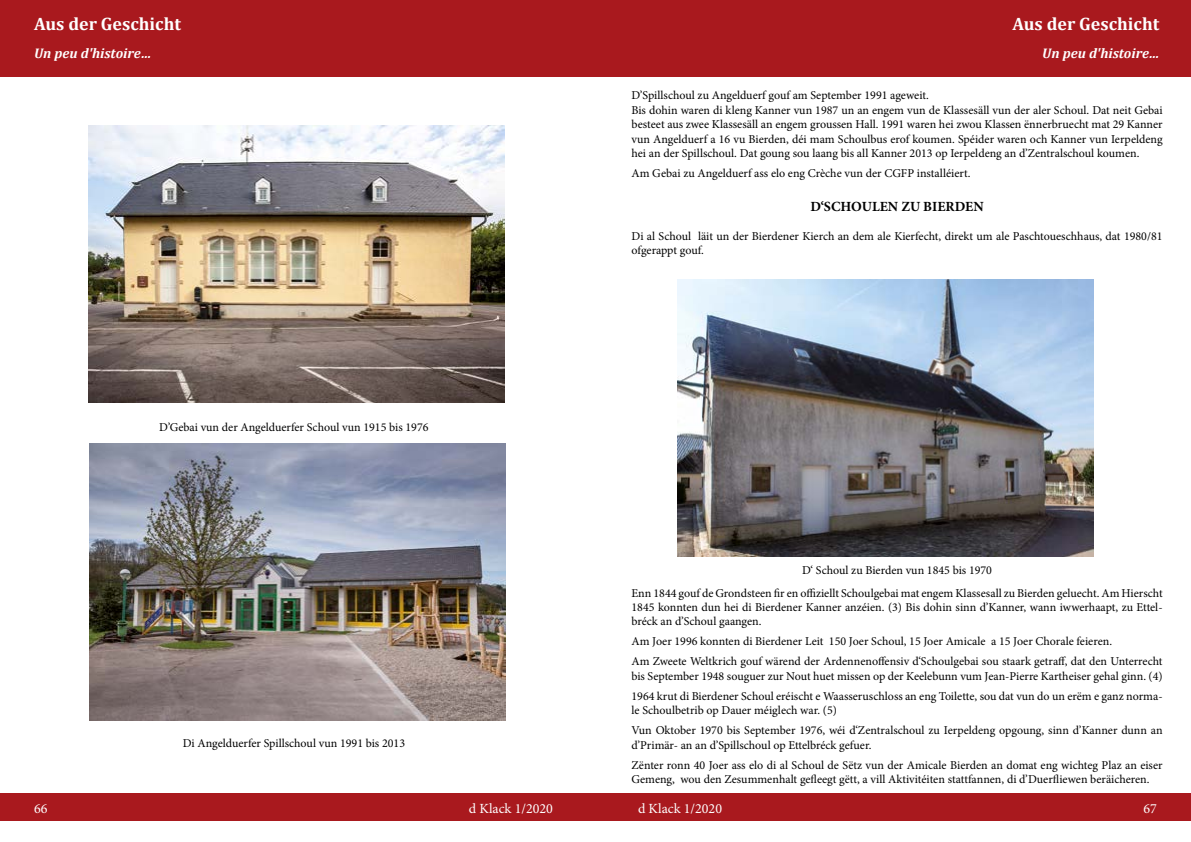
<style>
.page{position:relative;width:1191px;height:842px;background:#fff}
.page>*{position:absolute;margin:0;border:0;box-sizing:border-box;transform-origin:0 0}
.t1{font:700 18px "Cambria";color:#fff}
.t2{font:italic 700 14px "Cambria";color:#fff}
.t3{font:14px "Minion Pro";color:#fff}
.t4{font:700 14px "Minion Pro";color:#000}
.t5{font:12px/14.4px "Minion Pro";color:#000}
</style>
<div class="page">
<div style="left:0;top:794px;width:291px;height:27px;background:#a9191e"></div>
<div style="left:900px;top:794px;width:291px;height:27px;background:#a9191e"></div>
<div style="left:595px;top:794px;width:305px;height:27px;background:#a9191e"></div>
<div style="left:291px;top:794px;width:304px;height:27px;background:#a9191e"></div>
<div style="left:0;top:0;width:595px;height:77px;background:#a9191e"></div>
<div style="left:595px;top:0;width:596px;height:77px;background:#a9191e"></div>
<img style="left:677px;top:279px;width:416px;height:277px">
<img style="left:89px;top:125px;width:415px;height:278px">
<img style="left:89px;top:444px;width:416px;height:277px">
<h1 class="t1" style="left:34px;top:11px;width:148px">Aus der Geschicht</h1>
<p class="t2" style="left:34px;top:43px;width:119px">Un peu d'histoire…</p>
<p class="t5" style="left:159px;top:419px;width:271px">D’Gebai vun der Angelduerfer Schoul vun 1915 bis 1976</p>
<p class="t5" style="left:183px;top:736px;width:224px">Di Angelduerfer Spillschoul vun 1991 bis 2013</p>
<h1 class="t1" style="left:1012px;top:11px;width:148px">Aus der Geschicht</h1>
<p class="t2" style="left:1042px;top:43px;width:119px">Un peu d'histoire…</p>
<p class="t5" style="left:631px;top:88px;width:532px">D’Spillschoul zu Angelduerf gouf am September 1991 ageweit.<br>Bis dohin waren di kleng Kanner vun 1987 un an engem vun de Klassesäll vun der aler Schoul. Dat neit Gebai besteet aus zwee Klassesäll an engem groussen Hall. 1991 waren hei zwou Klassen ënnerbruecht mat 29 Kanner vun Angelduerf a 16 vu Bierden, déi mam Schoulbus erof koumen. Spéider waren och Kanner vun Ierpeldeng hei an der Spillschoul. Dat goung sou laang bis all Kanner 2013 op Ierpeldeng an d’Zentralschoul koumen.</p>
<p class="t5" style="left:631px;top:166px;width:340px">Am Gebai zu Angelduerf ass elo eng Crèche vun der CGFP installéiert.</p>
<p class="t4" style="left:810px;top:197px;width:175px">D‘SCHOULEN ZU BIERDEN</p>
<p class="t5" style="left:631px;top:229px;width:532px">Di al Schoul läit un der Bierdener Kierch an dem ale Kierfecht, direkt um ale Paschtoueschhaus, dat 1980/81 ofgerappt gouf.</p>
<p class="t5" style="left:631px;top:558px;width:532px;line-height:22.9px;text-align:center">D‘ Schoul zu Bierden vun 1845 bis 1970<br>Enn 1844 gouf de Grondsteen fir en offiziellt Schoulgebai mat engem Klassesall zu Bierden geluecht. Am Hierscht</p>
<p class="t5" style="left:631px;top:600px;width:532px">1845 konnten dun hei di Bierdener Kanner anzéien. (3) Bis dohin sinn d’Kanner, wann iwwerhaapt, zu Ettel&shy;bréck an d’Schoul gaangen.</p>
<p class="t5" style="left:631px;top:631px;width:532px;line-height:20.1px">Am Joer 1996 konnten di Bierdener Leit 150 Joer Schoul, 15 Joer Amicale a 15 Joer Chorale feieren.<br>Am Zweete Weltkrich gouf wärend der Ardennenoffensiv d‘Schoulgebai sou staark getraff, dat den Unterrecht</p>
<p class="t5" style="left:631px;top:666px;width:532px;line-height:20.1px">bis September 1948 souguer zur Nout huet missen op der Keelebunn vum Jean-Pierre Kartheiser gehal ginn. (4)<br>1964 krut di Bierdener Schoul eréischt e Waasseruschloss an eng Toilette, sou dat vun do un erëm e ganz norma-</p>
<p class="t5" style="left:631px;top:700px;width:532px;line-height:20.1px">le Schoulbetrib op Dauer méiglech war. (5)<br>Vun Oktober 1970 bis September 1976, wéi d‘Zentralschoul zu Ierpeldeng opgoung, sinn d’Kanner dunn an</p>
<p class="t5" style="left:631px;top:735px;width:532px;line-height:20.1px">d’Primär- an an d’Spillschoul op Ettelbréck gefuer.<br>Zënter ronn 40 Joer ass elo di al Schoul de Sëtz vun der Amicale Bierden an domat eng wichteg Plaz an eiser</p>
<p class="t5" style="left:631px;top:772px;width:519px">Gemeng, wou den Zesummenhalt gefleegt gëtt, a vill Aktivitéiten stattfannen, di d’Duerfliewen beräicheren.</p>
<p class="t3" style="left:34px;top:799px;width:15px">66</p>
<p class="t3" style="left:469px;top:799px;width:86px">d Klack 1/2020</p>
<p class="t3" style="left:638px;top:799px;width:86px">d Klack 1/2020</p>
<p class="t3" style="left:1143px;top:799px;width:15px">67</p>
</div>
